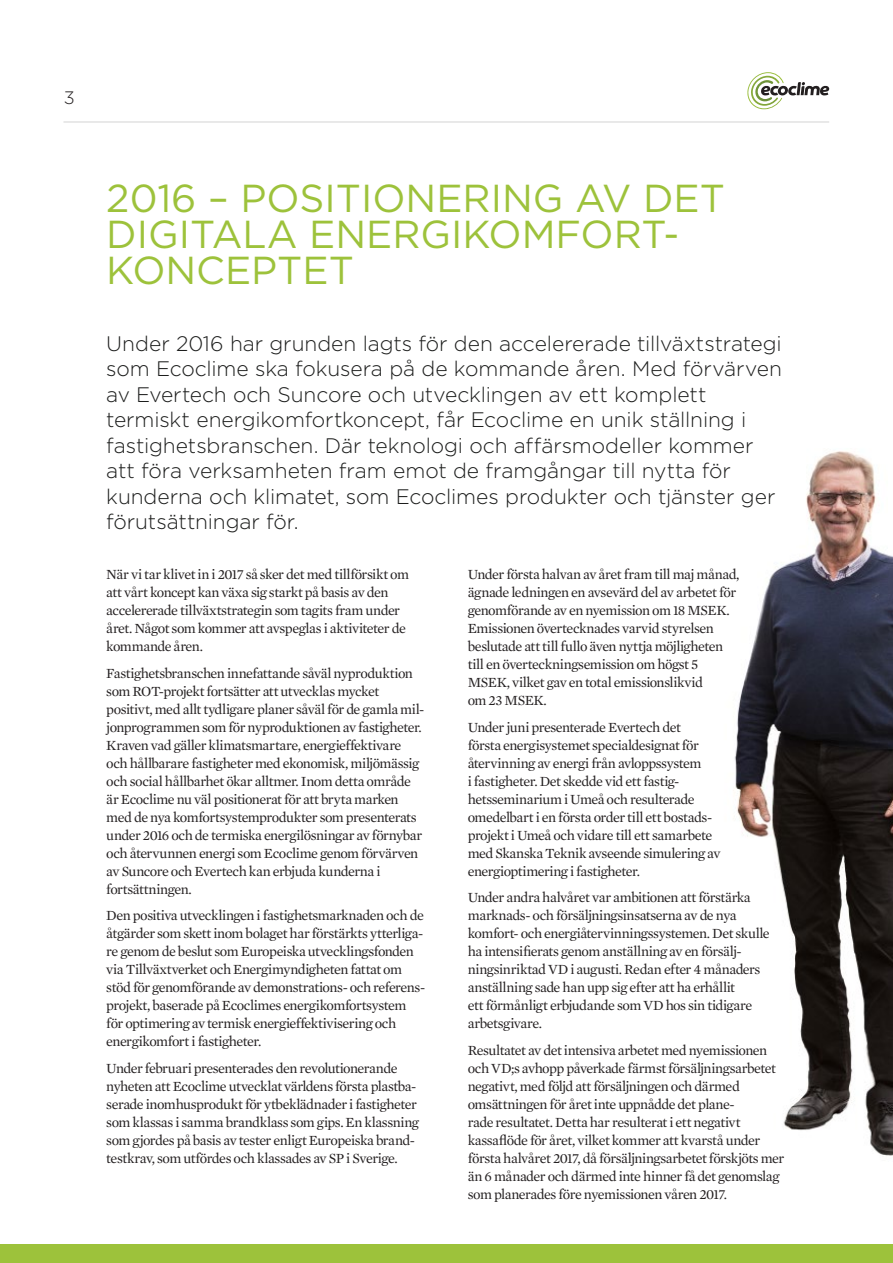
<style>
.page{position:relative;width:893px;height:1263px;background:#fff}
.page>*{position:absolute;margin:0;border:0;box-sizing:border-box;transform-origin:0 0}
.t1{font:39px/36px "Gotham HTF";color:#9dc23b}
.t2{font:300 21px/25.5px "Gotham HTF";letter-spacing:-.005em;color:#1d1e1d}
.t3{font:300 18px "Gotham HTF";color:#231f20}
.t4{font:14.25px/18px "Mercury Text G1 Roman";letter-spacing:-.035em;color:#231f20}
</style>
<div class="page">
<div style="left:0;top:1244px;width:893px;height:19px;background:#9dc23b"></div>
<img style="left:733px;top:451px;width:160px;height:705px">
<hr style="left:63px;top:122px;width:766px;height:1px;background:#d4d4d4">
<svg style="left:747px;top:72px;width:82px;height:37px"></svg>
<p class="t3" style="left:64px;top:88px;width:12px">3</p>
<h1 class="t1" style="left:106px;top:179px;width:620px">2016 – POSITIONERING AV DET<br>DIGITALA ENERGIKOMFORT-<br>KONCEPTET</h1>
<p class="t2" style="left:106px;top:330px;width:677px">Under 2016 har grunden lagts för den accelererade tillväxtstrategi som Ecoclime ska fokusera på de kommande åren. Med förvärven av Evertech och Suncore och utvecklingen av ett komplett termiskt energikomfortkoncept, får Ecoclime en unik ställning i fastighetsbranschen. Där teknologi och affärsmodeller kommer att föra verksamheten fram emot de framgångar till nytta för kunderna och klimatet, som Ecoclimes produkter och tjänster ger förutsättningar för.</p>
<p class="t4" style="left:106px;top:565px;width:304px">När vi tar klivet in i 2017 så sker det med tillförsikt om att vårt koncept kan växa sig starkt på basis av den accelererade tillväxtstrategin som tagits fram under året. Något som kommer att avspeglas i aktiviteter de kommande åren.</p>
<p class="t4" style="left:106px;top:664px;width:320px">Fastighetsbranschen innefattande såväl nyproduktion som ROT-projekt fortsätter att utvecklas mycket positivt, med allt tydligare planer såväl för de gamla mil&shy;jonprogrammen som för nyproduktionen av fastigheter.<br>Kraven vad gäller klimatsmartare, energieffektivare och hållbarare fastigheter med ekonomisk, miljömässig och social hållbarhet ökar alltmer. Inom detta område är Ecoclime nu väl positionerat för att bryta marken med de nya komfortsystemprodukter som presenterats under 2016 och de termiska energilösningar av förnybar och återvunnen energi som Ecoclime genom förvärven av Suncore och Evertech kan erbjuda kunderna i fortsättningen.</p>
<p class="t4" style="left:106px;top:906px;width:320px">Den positiva utvecklingen i fastighetsmarknaden och de åtgärder som skett inom bolaget har förstärkts ytterliga&shy;re genom de beslut som Europeiska utvecklingsfonden via Tillväxtverket och Energimyndigheten fattat om stöd för genomförande av demonstrations- och referens&shy;projekt, baserade på Ecoclimes energikomfortsystem för optimering av termisk energieffektivisering och energikomfort i fastigheter.</p>
<p class="t4" style="left:106px;top:1059px;width:314px">Under februari presenterades den revolutionerande nyheten att Ecoclime utvecklat världens första plastba&shy;serade inomhusprodukt för ytbeklädnader i fastigheter som klassas i samma brandklass som gips. En klassning som gjordes på basis av tester enligt Europeiska brand&shy;testkrav, som utfördes och klassades av SP i Sverige.</p>
<p class="t4" style="left:468px;top:565px;width:273px">Under första halvan av året fram till maj månad, ägnade ledningen en avsevärd del av arbetet för genomförande av en nyemission om 18 MSEK.<br>Emissionen övertecknades varvid styrelsen beslutade att till fullo även nyttja möjligheten till en överteckningsemission om högst 5<br>MSEK, vilket gav en total emissionslikvid<br>om 23 MSEK.</p>
<p class="t4" style="left:468px;top:718px;width:254px">Under juni presenterade Evertech det<br>första energisystemet specialdesignat för återvinning av energi från avloppssystem<br>i fastigheter. Det skedde vid ett fastig&shy;hetsseminarium i Umeå och resulterade omedelbart i en första order till ett bostads&shy;projekt i Umeå och vidare till ett samarbete med Skanska Teknik avseende simulering av energioptimering i fastigheter.</p>
<p class="t4" style="left:468px;top:888px;width:304px">Under andra halvåret var ambitionen att förstärka marknads- och försäljningsinsatserna av de nya komfort- och energiåtervinningssystemen. Det skulle ha intensifierats genom anställning av en försälj&shy;ningsinriktad VD i augusti. Redan efter 4 månaders anställning sade han upp sig efter att ha erhållit<br>ett förmånligt erbjudande som VD hos sin tidigare arbetsgivare.</p>
<p class="t4" style="left:468px;top:1041px;width:318px">Resultatet av det intensiva arbetet med nyemissionen och VD;s avhopp påverkade färmst försäljningsarbetet negativt, med följd att försäljningen och därmed omsättningen för året inte uppnådde det plane-<br>rade resultatet. Detta har resulterat i ett negativt kassaflöde för året, vilket kommer att kvarstå under första halvåret 2017, då försäljningsarbetet förskjöts mer än 6 månader och därmed inte hinner få det genomslag som planerades före nyemissionen våren 2017.</p>
</div>
